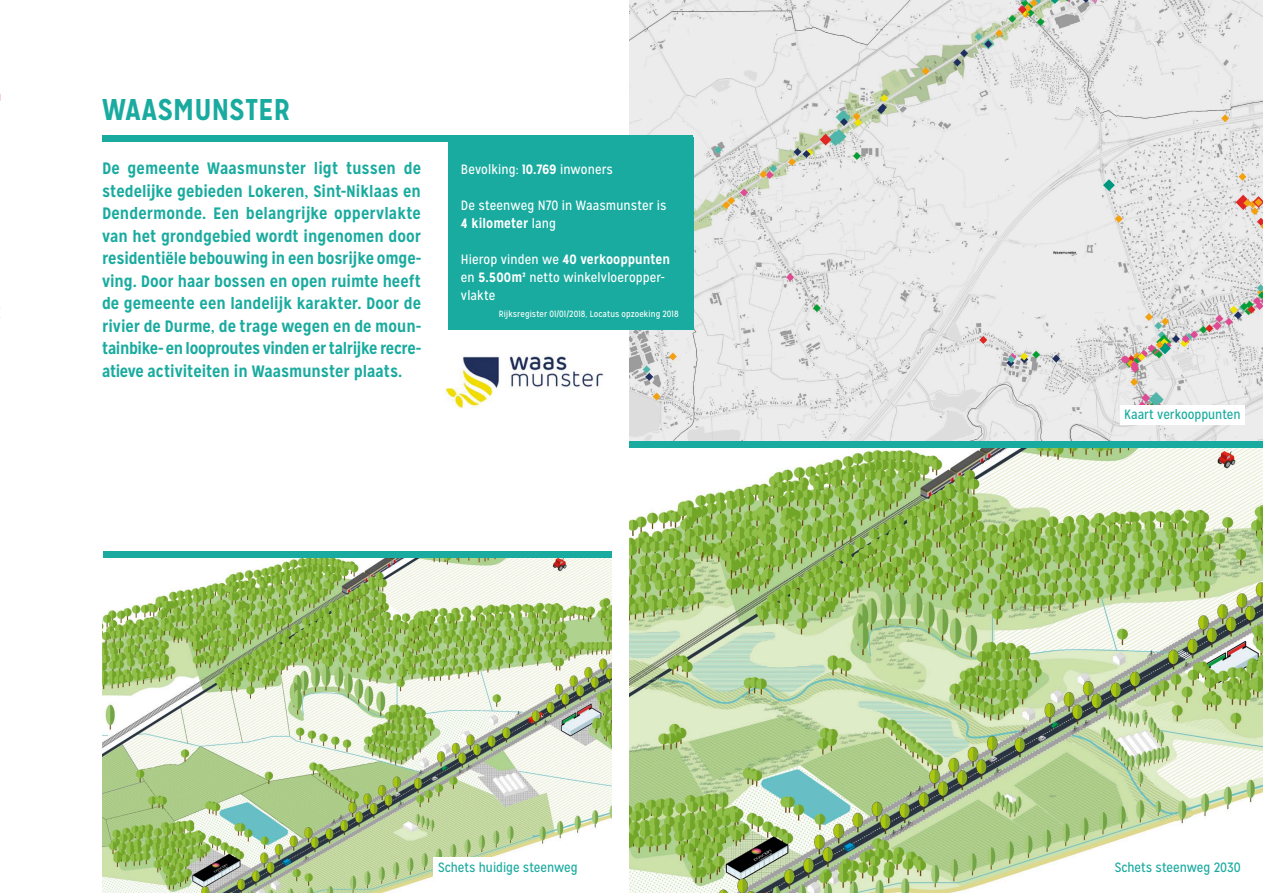
<style>
.page{position:relative;width:1263px;height:893px;background:#fff}
.page>*{position:absolute;margin:0;border:0;box-sizing:border-box;transform-origin:0 0}
.t1{font:700 30px "Mission Gothic";letter-spacing:-.01em;color:#19ab9f}
.t2{font:700 16.5px/22.5px "Mission Gothic";letter-spacing:-.005em;color:#19ab9f;text-align:justify}
.t3{font:13.5px/18px "Mission Gothic";letter-spacing:.01em;color:#fff}
.t4{font:13.5px "Mission Gothic";color:#19ab9f}
.t5{font:9px "Mission Gothic";letter-spacing:.01em;color:#fff}
.s1{font-weight:700}
</style>
<div class="page">
<img style="left:629px;top:0;width:634px;height:441px">
<img style="left:445px;top:355px;width:159px;height:54px">
<img style="left:103px;top:558px;width:509px;height:335px">
<img style="left:629px;top:448px;width:634px;height:445px">
<div style="left:103px;top:551px;width:512px;height:7px;background:#19ab9f"></div>
<div style="left:627px;top:441px;width:636px;height:7px;background:#19ab9f"></div>
<div style="left:612px;top:0;width:17px;height:893px;background:#fff"></div>
<div style="left:1120px;top:405px;width:125px;height:20px;background:#fff"></div>
<div style="left:1110px;top:857px;width:135px;height:20px;background:#fff"></div>
<div style="left:434px;top:857px;width:148px;height:20px;background:#fff"></div>
<div style="left:448px;top:138px;width:245px;height:192px;background:#19ab9f"></div>
<div style="left:102px;top:135px;width:591px;height:7px;background:#19ab9f"></div>
<h1 class="t1" style="left:102px;top:91px;width:190px">WAASMUNSTER</h1>
<p class="t2" style="left:102px;top:157px;width:320px">De gemeente Waasmunster ligt tussen de stedelijke gebieden Lokeren, Sint-Niklaas en Dendermonde. Een belangrijke oppervlakte van het grondgebied wordt ingenomen door residentiële bebouwing in een bosrijke omge&shy;ving. Door haar bossen en open ruimte heeft de gemeente een landelijk karakter. Door de rivier de Durme, de trage wegen en de moun&shy;tainbike- en looproutes vinden er talrijke recre&shy;atieve activiteiten in Waasmunster plaats.</p>
<p class="t3" style="left:461px;top:160px;width:153px">Bevolking: <span class="s1">10.769</span> inwoners</p>
<p class="t3" style="left:461px;top:196px;width:207px">De steenweg N70 in Waasmunster is<br><span class="s1">4 kilometer</span> lang</p>
<p class="t3" style="left:461px;top:250px;width:211px">Hierop vinden we <span class="s1">40 verkooppunten </span>en <span class="s1">5.500m²</span> netto winkelvloeropper&shy;vlakte</p>
<p class="t5" style="left:499px;top:308px;width:181px">Rijksregister 01/01/2018, Locatus opzoeking 2018</p>
<p class="t4" style="left:1124px;top:407px;width:118px">Kaart verkooppunten</p>
<p class="t4" style="left:438px;top:859px;width:141px">Schets huidige steenweg</p>
<p class="t4" style="left:1115px;top:859px;width:127px">Schets steenweg 2030</p>
</div>
